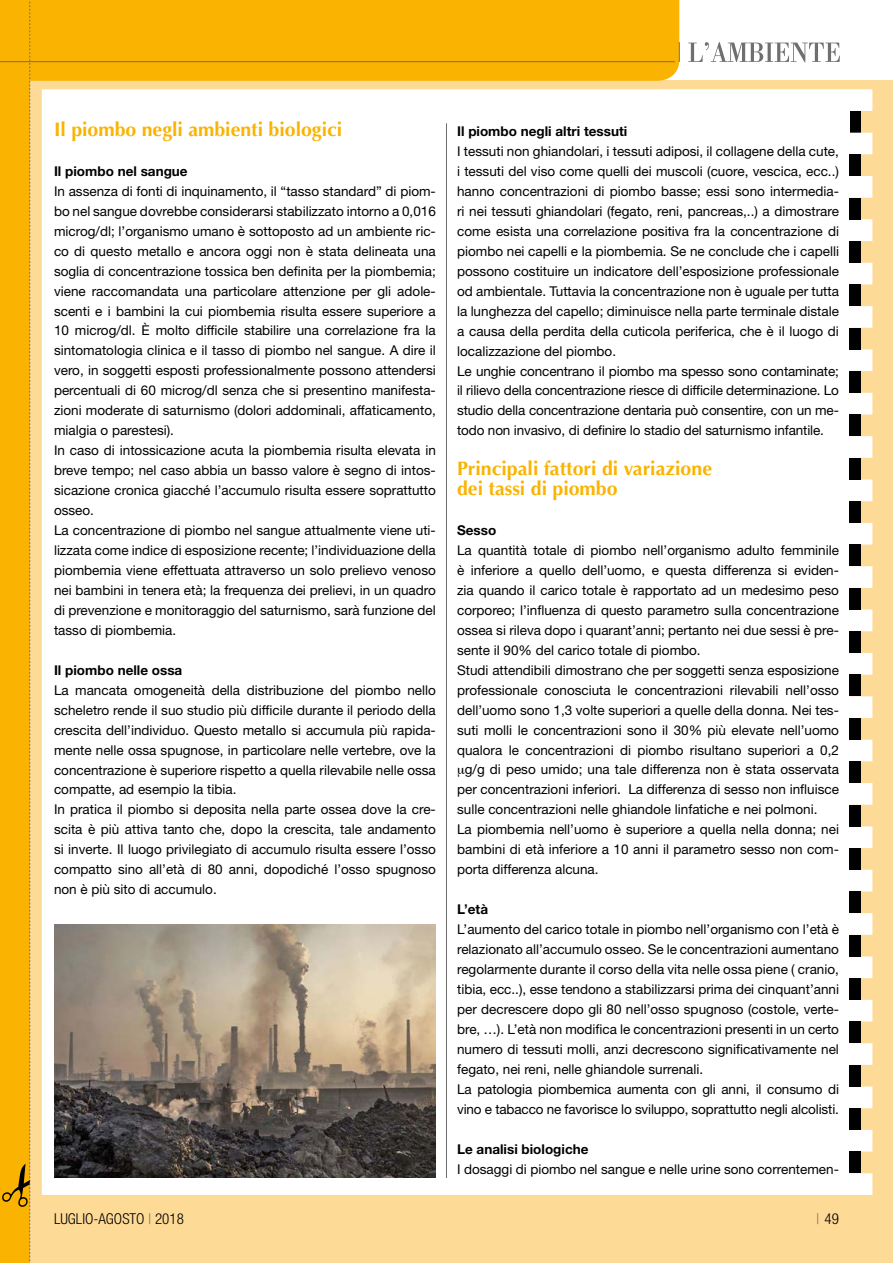
<style>
.page{position:relative;width:893px;height:1263px;background:#fff}
.page>*{position:absolute;margin:0;border:0;box-sizing:border-box;transform-origin:0 0}
.t1{font:700 19.5px/20px "Optima";color:#fab300}
.t2{font:300 condensed 15px "Helvetica Neue";color:#000}
.t3{font:13.5px/20px "Helvetica Neue";color:#000}
.t4{font:700 13.5px "Helvetica Neue";color:#000}
.s1{color:#706f6f}
</style>
<div class="page">
<div style="left:30px;top:81px;width:863px;height:1182px;background:#feda97"></div>
<div style="left:31px;top:0;width:648px;height:81px;background:#fab300"></div>
<hr style="left:0;top:61px;width:675px;height:1px;background:#706f6f">
<svg style="left:688px;top:42px;width:152px;height:20px"></svg>
<svg style="left:679px;top:42px;width:1px;height:20px"></svg>
<div style="left:42px;top:89px;width:830px;height:1106px;background:#fff"></div>
<div style="left:849px;top:154px;width:12px;height:22px;background:#000"></div>
<div style="left:849px;top:198px;width:12px;height:21px;background:#000"></div>
<div style="left:849px;top:241px;width:12px;height:22px;background:#000"></div>
<div style="left:849px;top:284px;width:12px;height:22px;background:#000"></div>
<div style="left:849px;top:328px;width:12px;height:21px;background:#000"></div>
<div style="left:849px;top:371px;width:12px;height:22px;background:#000"></div>
<div style="left:849px;top:414px;width:12px;height:22px;background:#000"></div>
<div style="left:849px;top:458px;width:12px;height:21px;background:#000"></div>
<div style="left:849px;top:501px;width:12px;height:22px;background:#000"></div>
<div style="left:849px;top:545px;width:12px;height:21px;background:#000"></div>
<div style="left:849px;top:588px;width:12px;height:22px;background:#000"></div>
<div style="left:849px;top:631px;width:12px;height:22px;background:#000"></div>
<div style="left:849px;top:675px;width:12px;height:21px;background:#000"></div>
<div style="left:849px;top:718px;width:12px;height:22px;background:#000"></div>
<div style="left:849px;top:761px;width:12px;height:22px;background:#000"></div>
<div style="left:849px;top:805px;width:12px;height:21px;background:#000"></div>
<div style="left:849px;top:848px;width:12px;height:22px;background:#000"></div>
<div style="left:849px;top:891px;width:12px;height:22px;background:#000"></div>
<div style="left:849px;top:935px;width:12px;height:21px;background:#000"></div>
<div style="left:849px;top:978px;width:12px;height:22px;background:#000"></div>
<div style="left:849px;top:1021px;width:12px;height:22px;background:#000"></div>
<div style="left:849px;top:1065px;width:12px;height:21px;background:#000"></div>
<div style="left:849px;top:1108px;width:12px;height:22px;background:#000"></div>
<div style="left:849px;top:1151px;width:12px;height:22px;background:#000"></div>
<div style="left:0;top:0;width:31px;height:1263px;background:#fab300"></div>
<hr style="left:446px;top:123px;width:1px;height:1055px;background:#706f6f">
<img style="left:54px;top:924px;width:382px;height:254px">
<svg style="left:458px;top:768px;width:7px;height:9px"></svg>
<h1 class="t1" style="left:54px;top:120px;width:290px">Il piombo negli ambienti biologici</h1>
<p class="t4" style="left:54px;top:163px;width:135px">Il piombo nel sangue</p>
<p class="t3" style="left:54px;top:181px;width:383px">In assenza di fonti di inquinamento, il “tasso standard” di piom&shy;bo nel sangue dovrebbe considerarsi stabilizzato intorno a 0,016 microg/dl; l’organismo umano è sottoposto ad un ambiente ric&shy;co di questo metallo e ancora oggi non è stata delineata una soglia di concentrazione tossica ben definita per la piombemia; viene raccomandata una particolare attenzione per gli adole&shy;scenti e i bambini la cui piombemia risulta essere superiore a 10 microg/dl. È molto difficile stabilire una correlazione fra la sintomatologia clinica e il tasso di piombo nel sangue. A dire il vero, in soggetti esposti professionalmente possono attendersi percentuali di 60 microg/dl senza che si presentino manifesta&shy;zioni moderate di saturnismo (dolori addominali, affaticamento, mialgia o parestesi).<br>In caso di intossicazione acuta la piombemia risulta elevata in breve tempo; nel caso abbia un basso valore è segno di intos&shy;sicazione cronica giacché l’accumulo risulta essere soprattutto osseo.<br>La concentrazione di piombo nel sangue attualmente viene uti&shy;lizzata come indice di esposizione recente; l’individuazione della piombemia viene effettuata attraverso un solo prelievo venoso nei bambini in tenera età; la frequenza dei prelievi, in un quadro di prevenzione e monitoraggio del saturnismo, sarà funzione del tasso di piombemia.</p>
<p class="t4" style="left:54px;top:661px;width:130px">Il piombo nelle ossa</p>
<p class="t3" style="left:54px;top:680px;width:383px">La mancata omogeneità della distribuzione del piombo nello scheletro rende il suo studio più difficile durante il periodo della crescita dell’individuo. Questo metallo si accumula più rapida&shy;mente nelle ossa spugnose, in particolare nelle vertebre, ove la concentrazione è superiore rispetto a quella rilevabile nelle ossa compatte, ad esempio la tibia.<br>In pratica il piombo si deposita nella parte ossea dove la cre&shy;scita è più attiva tanto che, dopo la crescita, tale andamento si inverte. Il luogo privilegiato di accumulo risulta essere l’osso compatto sino all’età di 80 anni, dopodiché l’osso spugnoso non è più sito di accumulo.</p>
<p class="t4" style="left:457px;top:123px;width:172px">Il piombo negli altri tessuti</p>
<p class="t3" style="left:457px;top:141px;width:383px">I tessuti non ghiandolari, i tessuti adiposi, il collagene della cute, i tessuti del viso come quelli dei muscoli (cuore, vescica, ecc..) hanno concentrazioni di piombo basse; essi sono intermedia&shy;ri nei tessuti ghiandolari (fegato, reni, pancreas,..) a dimostrare come esista una correlazione positiva fra la concentrazione di piombo nei capelli e la piombemia. Se ne conclude che i capelli possono costituire un indicatore dell’esposizione professionale od ambientale. Tuttavia la concentrazione non è uguale per tutta la lunghezza del capello; diminuisce nella parte terminale distale a causa della perdita della cuticola periferica, che è il luogo di localizzazione del piombo.<br>Le unghie concentrano il piombo ma spesso sono contaminate; il rilievo della concentrazione riesce di difficile determinazione. Lo studio della concentrazione dentaria può consentire, con un me&shy;todo non invasivo, di definire lo stadio del saturnismo infantile.</p>
<h1 class="t1" style="left:457px;top:459px;width:256px">Principali fattori di variazione dei tassi di piombo</h1>
<p class="t4" style="left:457px;top:522px;width:41px">Sesso</p>
<p class="t3" style="left:457px;top:540px;width:383px">La quantità totale di piombo nell’organismo adulto femminile</p>
<p class="t3" style="left:457px;top:560px;width:383px">è inferiore a quello dell’uomo, e questa differenza si eviden-</p>
<p class="t3" style="left:457px;top:580px;width:383px">zia quando il carico totale è rapportato ad un medesimo peso</p>
<p class="t3" style="left:457px;top:600px;width:383px">corporeo; l’influenza di questo parametro sulla concentrazione</p>
<p class="t3" style="left:457px;top:620px;width:383px">ossea si rileva dopo i quarant’anni; pertanto nei due sessi è pre-</p>
<p class="t3" style="left:457px;top:640px;width:245px">sente il 90% del carico totale di piombo.</p>
<p class="t3" style="left:457px;top:660px;width:383px">Studi attendibili dimostrano che per soggetti senza esposizione</p>
<p class="t3" style="left:457px;top:680px;width:383px">professionale conosciuta le concentrazioni rilevabili nell’osso</p>
<p class="t3" style="left:457px;top:700px;width:383px">dell’uomo sono 1,3 volte superiori a quelle della donna. Nei tes-</p>
<p class="t3" style="left:457px;top:719px;width:383px">suti molli le concentrazioni sono il 30% più elevate nell’uomo</p>
<p class="t3" style="left:457px;top:739px;width:383px">qualora le concentrazioni di piombo risultano superiori a 0,2</p>
<p class="t3" style="left:465px;top:759px;width:376px">g/g di peso umido; una tale differenza non è stata osservata</p>
<p class="t3" style="left:457px;top:779px;width:383px">per concentrazioni inferiori. La differenza di sesso non influisce</p>
<p class="t3" style="left:457px;top:799px;width:362px">sulle concentrazioni nelle ghiandole linfatiche e nei polmoni.</p>
<p class="t3" style="left:457px;top:819px;width:383px">La piombemia nell’uomo è superiore a quella nella donna; nei</p>
<p class="t3" style="left:457px;top:839px;width:383px">bambini di età inferiore a 10 anni il parametro sesso non com-</p>
<p class="t3" style="left:457px;top:859px;width:143px">porta differenza alcuna.</p>
<p class="t4" style="left:457px;top:901px;width:33px">L’età</p>
<p class="t3" style="left:457px;top:919px;width:383px">L’aumento del carico totale in piombo nell’organismo con l’età è relazionato all’accumulo osseo. Se le concentrazioni aumentano regolarmente durante il corso della vita nelle ossa piene ( cranio, tibia, ecc..), esse tendono a stabilizzarsi prima dei cinquant’anni per decrescere dopo gli 80 nell’osso spugnoso (costole, verte&shy;bre, …). L’età non modifica le concentrazioni presenti in un certo numero di tessuti molli, anzi decrescono significativamente nel fegato, nei reni, nelle ghiandole surrenali.<br>La patologia piombemica aumenta con gli anni, il consumo di vino e tabacco ne favorisce lo sviluppo, soprattutto negli alcolisti.</p>
<p class="t4" style="left:457px;top:1140px;width:133px">Le analisi biologiche</p>
<p class="t3" style="left:457px;top:1158px;width:383px">I dosaggi di piombo nel sangue e nelle urine sono correntemen-</p>
<p class="t2" style="left:54px;top:1210px;width:131px">LUGLIO-AGOSTO <span class="s1">|</span> 2018</p>
<p class="t2" style="left:816px;top:1210px;width:24px"><span class="s1">|</span> 49</p>
</div>
